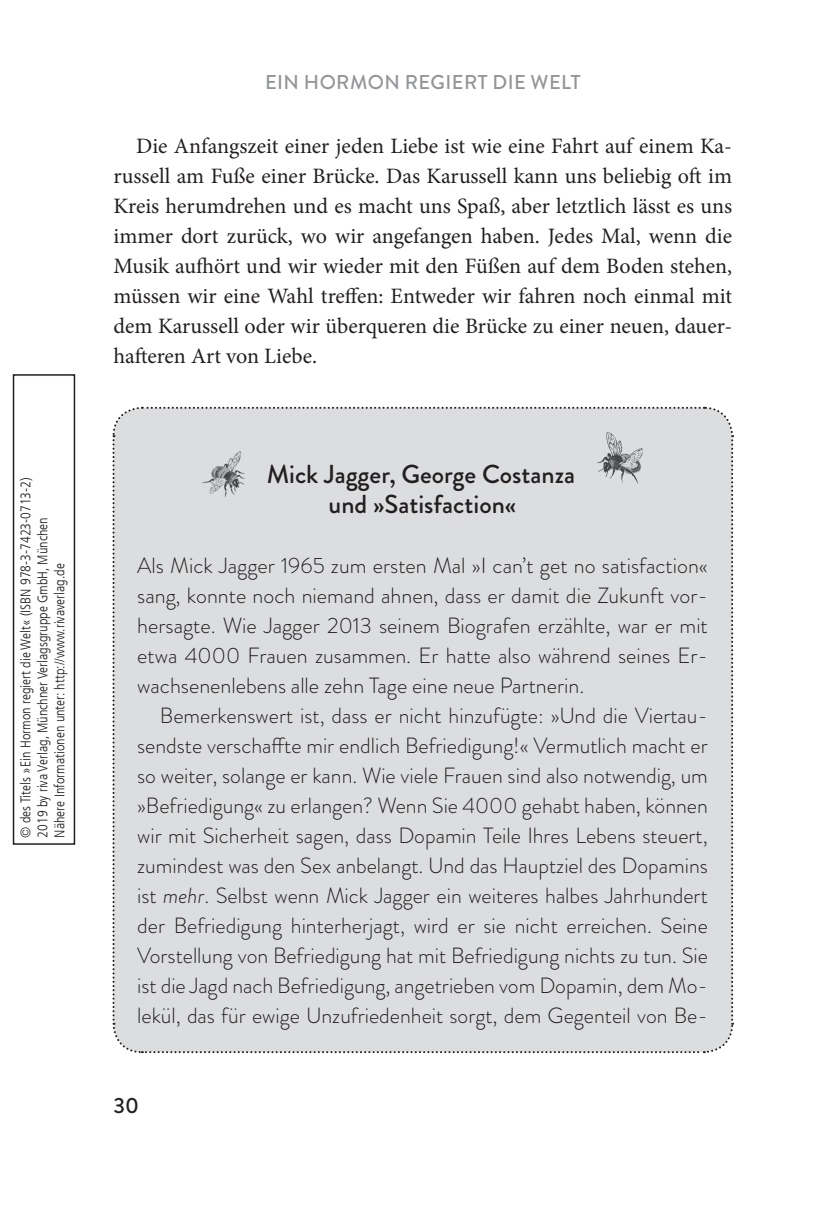
<style>
.page{position:relative;width:823px;height:1219px;background:#fff}
.page>*{position:absolute;margin:0;border:0;box-sizing:border-box;transform-origin:0 0}
.t1{font:500 26px/30px "Brandon Grotesque";color:#231f20;text-align:center}
.t2{font:300 22px/30px "Brandon Grotesque";color:#231f20;text-align:justify}
.t3{font:22px/30px "Minion Pro";color:#231f20;text-align:justify}
.t4{font:500 22px "Brandon Grotesque";color:#231f20}
.t5{font:500 20px "Brandon Grotesque";letter-spacing:.02em;color:#939598}
.t6{font:300 condensed 14px/17px "Frutiger LT";color:#231f20}
.s1{font-style:italic}
</style>
<div class="page">
<div style="left:112px;top:406px;width:621px;height:648px;background:#dcdddf"></div>
<div style="left:13px;top:374px;width:62px;height:471px;border:2px solid #231f20"></div>
<p class="t6" style="left:17px;top:838px;width:362px;rotate:-90deg">© des Titels »Ein Hormon regiert die Welt« (ISBN 978-3-7423-0713-2)<br>2019 by riva Verlag, Münchner Verlagsgruppe GmbH, München<br>Nähere Informationen unter: http://www.rivaverlag.de</p>
<p class="t5" style="left:265px;top:68px;width:317px">EIN HORMON REgIERT DIE WELT</p>
<p class="t3" style="left:113px;top:131px;width:620px;text-indent:23px">Die Anfangszeit einer jeden Liebe ist wie eine Fahrt auf einem Ka&shy;russell am Fuße einer Brücke. Das Karussell kann uns beliebig oft im Kreis herumdrehen und es macht uns Spaß, aber letztlich lässt es uns immer dort zurück, wo wir angefangen haben. Jedes Mal, wenn die Musik aufhört und wir wieder mit den Füßen auf dem Boden stehen, müssen wir eine Wahl treffen: Entweder wir fahren noch einmal mit dem Karussell oder wir überqueren die Brücke zu einer neuen, dauer&shy;hafteren Art von Liebe.</p>
<p class="t1" style="left:267px;top:460px;width:310px">Mick Jagger, george Costanza und »Satisfaction«</p>
<p class="t2" style="left:137px;top:551px;width:572px">Als Mick Jagger 1965 zum ersten Mal »I can’t get no satisfaction« sang, konnte noch niemand ahnen, dass er damit die Zukunft vor&shy;hersagte. Wie Jagger 2013 seinem Biografen erzählte, war er mit etwa 4000 Frauen zusammen. Er hatte also während seines Er&shy;wachsenenlebens alle zehn Tage eine neue Partnerin.</p>
<p class="t2" style="left:137px;top:701px;width:572px;text-indent:23px">Bemerkenswert ist, dass er nicht hinzufügte: »Und die Viertau&shy;sendste verschaffte mir endlich Befriedigung!« Vermutlich macht er so weiter, solange er kann. Wie viele Frauen sind also notwendig, um »Befriedigung« zu erlangen? Wenn Sie 4000 gehabt haben, können wir mit Sicherheit sagen, dass Dopamin Teile Ihres Lebens steuert, zumindest was den Sex anbelangt. Und das Hauptziel des Dopamins ist <span class="s1">mehr</span>. Selbst wenn Mick Jagger ein weiteres halbes Jahrhundert der Befriedigung hinterherjagt, wird er sie nicht erreichen. Seine Vorstellung von Befriedigung hat mit Befriedigung nichts zu tun. Sie ist die Jagd nach Befriedigung, angetrieben vom Dopamin, dem Mo&shy;lekül, das für ewige Unzufriedenheit sorgt, dem Gegenteil von Be-</p>
<p class="t4" style="left:113px;top:1090px;width:27px">30</p>
</div>
